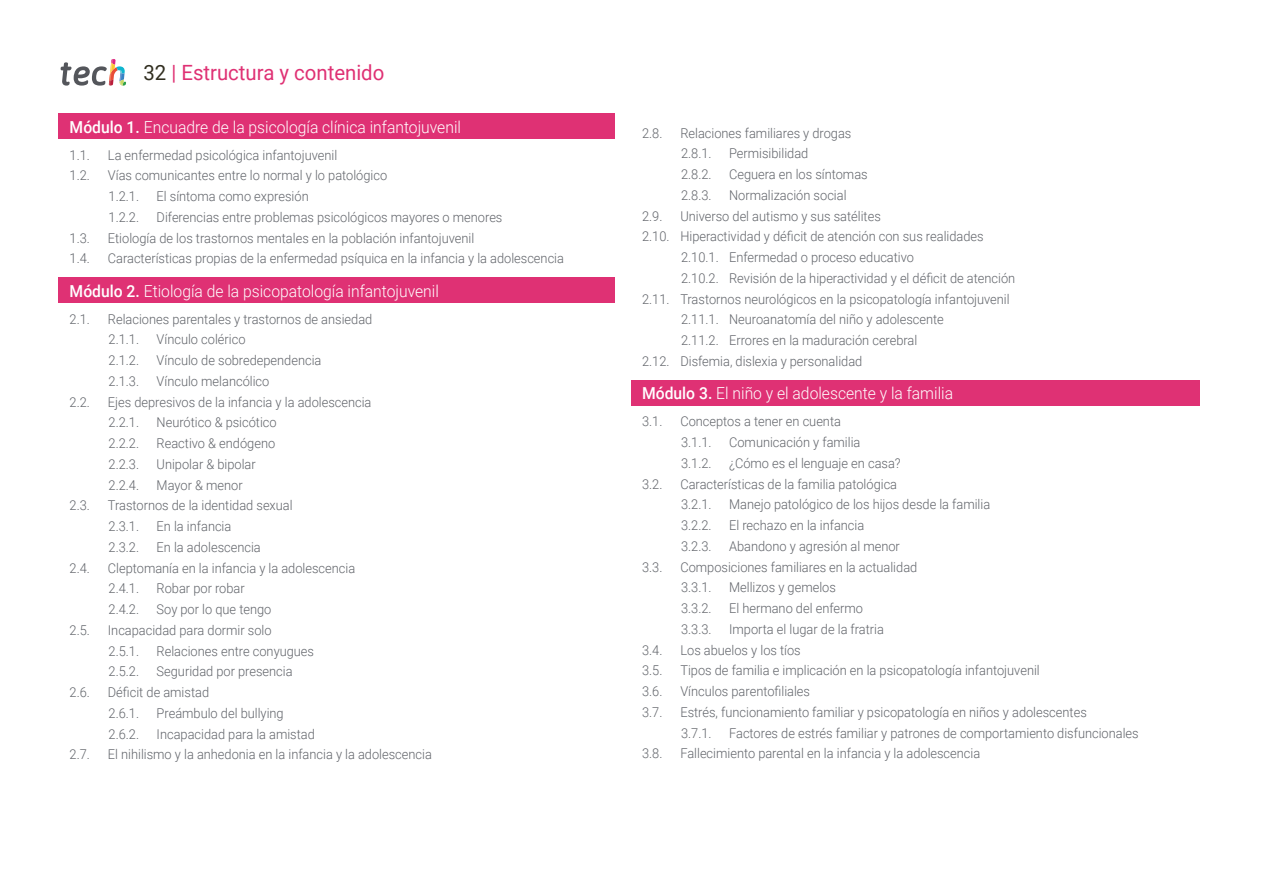
<style>
.page{position:relative;width:1263px;height:893px;background:#fff}
.page>*{position:absolute;margin:0;border:0;box-sizing:border-box;transform-origin:0 0}
.t1{font:21px "Roboto";color:#df3174}
.t2{font:300 16.5px "Roboto";color:#fff;scale:.95 1}
.t3{font:300 13.5px/20.7px "Roboto";color:#61646a;scale:.95 1}
.s1{color:#312e20}
.s2{color:#df3173}
.s3{font-weight:500}
</style>
<div class="page">
<svg style="left:61px;top:59px;width:65px;height:27px"></svg>
<div style="left:59px;top:114px;width:556px;height:25px;background:#df3174"></div>
<div style="left:59px;top:278px;width:556px;height:25px;background:#df3174"></div>
<div style="left:631px;top:380px;width:568px;height:25px;background:#df3174"></div>
<h1 class="t1" style="left:144px;top:57px;width:242px"><span class="s1">32</span> <span class="s2">|</span> Estructura y contenido</h1>
<p class="t2" style="left:70px;top:115px;width:413px"><span class="s3">Módulo 1.</span> Encuadre de la psicología clínica infantojuvenil</p>
<p class="t3" style="left:70px;top:144px;width:23px">1.1.</p>
<p class="t3" style="left:108px;top:144px;width:243px">La enfermedad psicológica infantojuvenil</p>
<p class="t3" style="left:70px;top:165px;width:23px">1.2.</p>
<p class="t3" style="left:108px;top:165px;width:295px">Vías comunicantes entre lo normal y lo patológico<br>1.2.1.</p>
<p class="t3" style="left:157px;top:185px;width:162px">El síntoma como expresión</p>
<p class="t3" style="left:109px;top:206px;width:34px">1.2.2.</p>
<p class="t3" style="left:157px;top:206px;width:365px">Diferencias entre problemas psicológicos mayores o menores</p>
<p class="t3" style="left:70px;top:227px;width:23px">1.3.</p>
<p class="t3" style="left:108px;top:227px;width:387px">Etiología de los trastornos mentales en la población infantojuvenil</p>
<p class="t3" style="left:70px;top:248px;width:23px">1.4.</p>
<p class="t3" style="left:108px;top:248px;width:482px">Características propias de la enfermedad psíquica en la infancia y la adolescencia</p>
<p class="t2" style="left:70px;top:279px;width:390px"><span class="s3">Módulo 2.</span> Etiología de la psicopatología infantojuvenil</p>
<p class="t3" style="left:70px;top:308px;width:23px">2.1.</p>
<p class="t3" style="left:108px;top:308px;width:280px">Relaciones parentales y trastornos de ansiedad<br>2.1.1.</p>
<p class="t3" style="left:157px;top:329px;width:95px">Vínculo colérico</p>
<p class="t3" style="left:109px;top:349px;width:34px">2.1.2.</p>
<p class="t3" style="left:157px;top:349px;width:175px">Vínculo de sobredependencia</p>
<p class="t3" style="left:109px;top:370px;width:34px">2.1.3.</p>
<p class="t3" style="left:157px;top:370px;width:120px">Vínculo melancólico</p>
<p class="t3" style="left:70px;top:391px;width:23px">2.2.</p>
<p class="t3" style="left:108px;top:391px;width:279px">Ejes depresivos de la infancia y la adolescencia<br>2.2.1.</p>
<p class="t3" style="left:157px;top:412px;width:128px">Neurótico &amp; psicótico</p>
<p class="t3" style="left:109px;top:432px;width:34px">2.2.2.</p>
<p class="t3" style="left:157px;top:432px;width:126px">Reactivo &amp; endógeno</p>
<p class="t3" style="left:109px;top:453px;width:34px">2.2.3.</p>
<p class="t3" style="left:157px;top:453px;width:106px">Unipolar &amp; bipolar</p>
<p class="t3" style="left:109px;top:474px;width:34px">2.2.4.</p>
<p class="t3" style="left:157px;top:474px;width:92px">Mayor &amp; menor</p>
<p class="t3" style="left:70px;top:495px;width:23px">2.3.</p>
<p class="t3" style="left:108px;top:495px;width:196px">Trastornos de la identidad sexual<br>2.3.1.</p>
<p class="t3" style="left:157px;top:515px;width:80px">En la infancia</p>
<p class="t3" style="left:109px;top:536px;width:34px">2.3.2.</p>
<p class="t3" style="left:157px;top:536px;width:111px">En la adolescencia</p>
<p class="t3" style="left:70px;top:557px;width:23px">2.4.</p>
<p class="t3" style="left:108px;top:557px;width:262px">Cleptomanía en la infancia y la adolescencia<br>2.4.1.</p>
<p class="t3" style="left:157px;top:578px;width:94px">Robar por robar</p>
<p class="t3" style="left:109px;top:598px;width:34px">2.4.2.</p>
<p class="t3" style="left:157px;top:598px;width:122px">Soy por lo que tengo</p>
<p class="t3" style="left:70px;top:619px;width:23px">2.5.</p>
<p class="t3" style="left:108px;top:619px;width:174px">Incapacidad para dormir solo<br>2.5.1.</p>
<p class="t3" style="left:157px;top:640px;width:167px">Relaciones entre conyugues</p>
<p class="t3" style="left:109px;top:661px;width:34px">2.5.2.</p>
<p class="t3" style="left:157px;top:661px;width:145px">Seguridad por presencia</p>
<p class="t3" style="left:70px;top:681px;width:23px">2.6.</p>
<p class="t3" style="left:108px;top:681px;width:108px">Déficit de amistad<br>2.6.1.</p>
<p class="t3" style="left:157px;top:702px;width:135px">Preámbulo del bullying</p>
<p class="t3" style="left:109px;top:723px;width:34px">2.6.2.</p>
<p class="t3" style="left:157px;top:723px;width:168px">Incapacidad para la amistad</p>
<p class="t3" style="left:70px;top:744px;width:23px">2.7.</p>
<p class="t3" style="left:108px;top:744px;width:343px">El nihilismo y la anhedonia en la infancia y la adolescencia</p>
<p class="t3" style="left:642px;top:122px;width:23px">2.8.</p>
<p class="t3" style="left:680px;top:122px;width:182px">Relaciones familiares y drogas<br>2.8.1.</p>
<p class="t3" style="left:729px;top:143px;width:85px">Permisibilidad</p>
<p class="t3" style="left:681px;top:164px;width:34px">2.8.2.</p>
<p class="t3" style="left:729px;top:164px;width:147px">Ceguera en los síntomas</p>
<p class="t3" style="left:681px;top:184px;width:34px">2.8.3.</p>
<p class="t3" style="left:729px;top:184px;width:125px">Normalización social</p>
<p class="t3" style="left:642px;top:205px;width:23px">2.9.</p>
<p class="t3" style="left:680px;top:205px;width:212px">Universo del autismo y sus satélites</p>
<p class="t3" style="left:642px;top:226px;width:361px">2.10. Hiperactividad y déficit de atención con sus realidades</p>
<p class="t3" style="left:681px;top:247px;width:247px">2.10.1. Enfermedad o proceso educativo</p>
<p class="t3" style="left:681px;top:267px;width:353px">2.10.2. Revisión de la hiperactividad y el déficit de atención</p>
<p class="t3" style="left:642px;top:288px;width:388px">2.11. Trastornos neurológicos en la psicopatología infantojuvenil</p>
<p class="t3" style="left:681px;top:309px;width:278px">2.11.1. Neuroanatomía del niño y adolescente</p>
<p class="t3" style="left:681px;top:330px;width:250px">2.11.2. Errores en la maduración cerebral</p>
<p class="t3" style="left:642px;top:350px;width:233px">2.12. Disfemia, dislexia y personalidad</p>
<p class="t2" style="left:642px;top:382px;width:329px"><span class="s3">Módulo 3.</span> El niño y el adolescente y la familia</p>
<p class="t3" style="left:642px;top:411px;width:23px">3.1.</p>
<p class="t3" style="left:680px;top:411px;width:171px">Conceptos a tener en cuenta<br>3.1.1.</p>
<p class="t3" style="left:729px;top:431px;width:140px">Comunicación y familia</p>
<p class="t3" style="left:681px;top:452px;width:34px">3.1.2.</p>
<p class="t3" style="left:729px;top:452px;width:182px">¿Cómo es el lenguaje en casa?</p>
<p class="t3" style="left:642px;top:473px;width:23px">3.2.</p>
<p class="t3" style="left:680px;top:473px;width:230px">Características de la familia patológica<br>3.2.1.</p>
<p class="t3" style="left:729px;top:494px;width:276px">Manejo patológico de los hijos desde la familia</p>
<p class="t3" style="left:681px;top:514px;width:34px">3.2.2.</p>
<p class="t3" style="left:729px;top:514px;width:144px">El rechazo en la infancia</p>
<p class="t3" style="left:681px;top:535px;width:34px">3.2.3.</p>
<p class="t3" style="left:729px;top:535px;width:181px">Abandono y agresión al menor</p>
<p class="t3" style="left:642px;top:556px;width:23px">3.3.</p>
<p class="t3" style="left:680px;top:556px;width:251px">Composiciones familiares en la actualidad<br>3.3.1.</p>
<p class="t3" style="left:729px;top:577px;width:114px">Mellizos y gemelos</p>
<p class="t3" style="left:681px;top:597px;width:34px">3.3.2.</p>
<p class="t3" style="left:729px;top:597px;width:142px">El hermano del enfermo</p>
<p class="t3" style="left:681px;top:618px;width:34px">3.3.3.</p>
<p class="t3" style="left:729px;top:618px;width:165px">Importa el lugar de la fratria</p>
<p class="t3" style="left:642px;top:639px;width:23px">3.4.</p>
<p class="t3" style="left:680px;top:639px;width:128px">Los abuelos y los tíos</p>
<p class="t3" style="left:642px;top:660px;width:23px">3.5.</p>
<p class="t3" style="left:680px;top:660px;width:380px">Tipos de familia e implicación en la psicopatología infantojuvenil</p>
<p class="t3" style="left:642px;top:680px;width:23px">3.6.</p>
<p class="t3" style="left:680px;top:680px;width:138px">Vínculos parentofiliales</p>
<p class="t3" style="left:642px;top:701px;width:23px">3.7.</p>
<p class="t3" style="left:680px;top:701px;width:429px">Estrés, funcionamiento familiar y psicopatología en niños y adolescentes<br>3.7.1.</p>
<p class="t3" style="left:729px;top:722px;width:433px">Factores de estrés familiar y patrones de comportamiento disfuncionales</p>
<p class="t3" style="left:642px;top:743px;width:23px">3.8.</p>
<p class="t3" style="left:680px;top:743px;width:317px">Fallecimiento parental en la infancia y la adolescencia</p>
</div>
